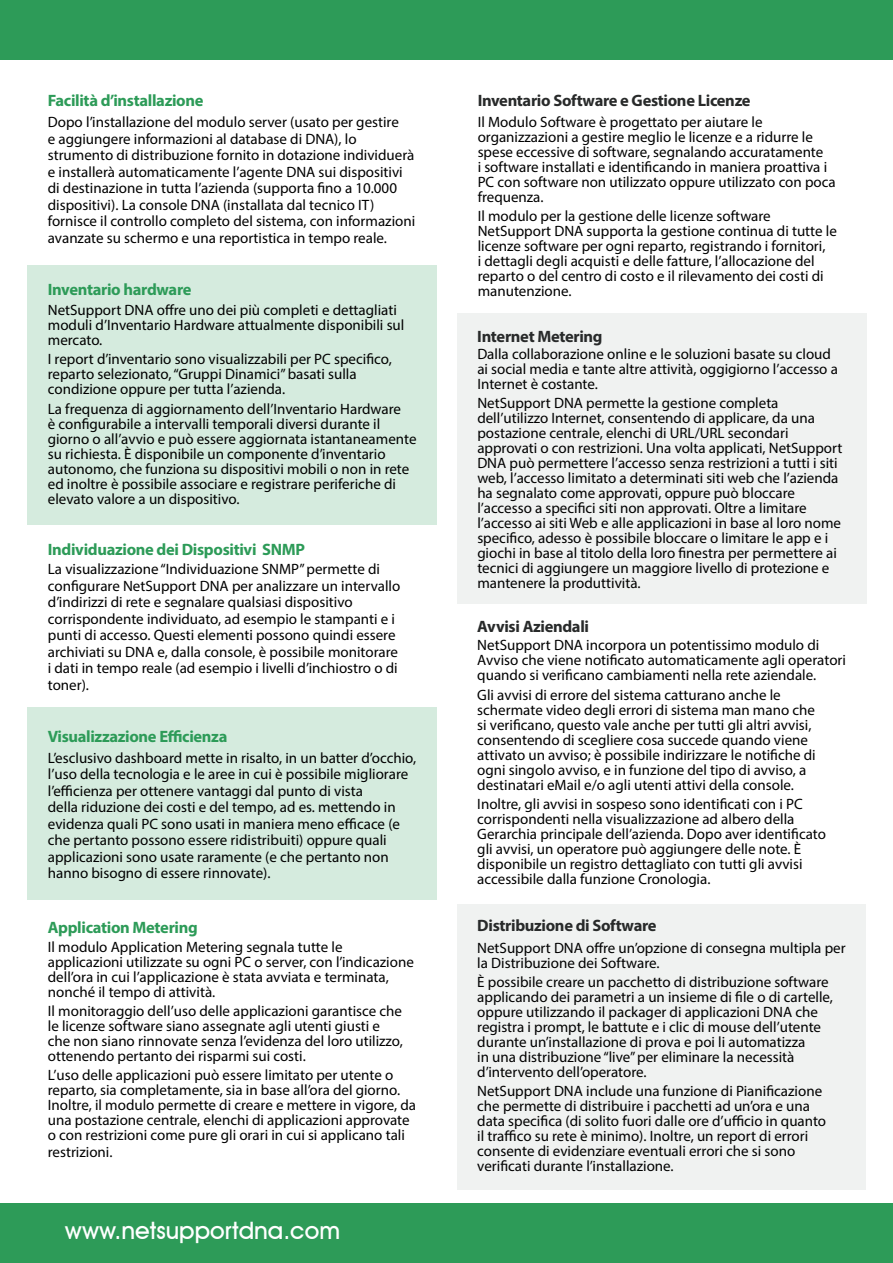
<style>
.page{position:relative;width:893px;height:1263px;background:#fff}
.page>*{position:absolute;margin:0;border:0;box-sizing:border-box;transform-origin:0 0}
.t1{font:500 24px "Avant Garde IT Cby BT";color:#fff}
.t2{font:700 16.5px "Myriad Pro";letter-spacing:-.02em;color:#2d9b58}
.t3{font:700 16.5px "Myriad Pro";letter-spacing:-.02em;color:#282a2a}
.t4{font:15px/15px "Myriad Pro";color:#000}
</style>
<div class="page">
<div style="left:0;top:0;width:893px;height:60px;background:#2d9b58"></div>
<div style="left:0;top:1203px;width:893px;height:60px;background:#2d9b58"></div>
<div style="left:458px;top:314px;width:409px;height:290px;background:#f0f2f1"></div>
<div style="left:457px;top:904px;width:409px;height:285px;background:#f0f2f1"></div>
<div style="left:28px;top:265px;width:409px;height:259px;background:#d5ebde"></div>
<div style="left:28px;top:707px;width:409px;height:193px;background:#d5ebde"></div>
<p class="t2" style="left:48px;top:90px;width:157px">Facilità d’installazione</p>
<p class="t4" style="left:48px;top:114px;width:369px;line-height:16.5px">Dopo l’installazione del modulo server (usato per gestire<br>e aggiungere informazioni al database di DNA), lo strumento di distribuzione fornito in dotazione individuerà e installerà automaticamente l’agente DNA sui dispositivi di destinazione in tutta l’azienda (supporta fino a 10.000 dispositivi). La console DNA (installata dal tecnico IT) fornisce il controllo completo del sistema, con informazioni avanzate su schermo e una reportistica in tempo reale.</p>
<p class="t2" style="left:48px;top:279px;width:145px">Inventario hardware</p>
<p class="t4" style="left:48px;top:302px;width:358px">NetSupport DNA offre uno dei più completi e dettagliati moduli d’Inventario Hardware attualmente disponibili sul mercato.</p>
<p class="t4" style="left:48px;top:352px;width:345px">I report d’inventario sono visualizzabili per PC specifico, reparto selezionato, “Gruppi Dinamici” basati sulla condizione oppure per tutta l’azienda.</p>
<p class="t4" style="left:48px;top:401px;width:370px">La frequenza di aggiornamento dell’Inventario Hardware<br>è configurabile a intervalli temporali diversi durante il giorno o all’avvio e può essere aggiornata istantaneamente su richiesta. È disponibile un componente d’inventario autonomo, che funziona su dispositivi mobili o non in rete ed inoltre è possibile associare e registrare periferiche di elevato valore a un dispositivo.</p>
<p class="t2" style="left:48px;top:539px;width:259px">Individuazione dei Dispositivi SNMP</p>
<p class="t4" style="left:48px;top:561px;width:354px;line-height:16.5px">La visualizzazione “Individuazione SNMP” permette di configurare NetSupport DNA per analizzare un intervallo d’indirizzi di rete e segnalare qualsiasi dispositivo corrispondente individuato, ad esempio le stampanti e i punti di accesso. Questi elementi possono quindi essere archiviati su DNA e, dalla console, è possibile monitorare i dati in tempo reale (ad esempio i livelli d’inchiostro o di toner).</p>
<p class="t2" style="left:48px;top:725px;width:181px">Visualizzazione Efficienza</p>
<p class="t4" style="left:48px;top:749px;width:370px;line-height:16.5px">L’esclusivo dashboard mette in risalto, in un batter d’occhio, l’uso della tecnologia e le aree in cui è possibile migliorare l’efficienza per ottenere vantaggi dal punto di vista<br>della riduzione dei costi e del tempo, ad es. mettendo in evidenza quali PC sono usati in maniera meno efficace (e che pertanto possono essere ridistribuiti) oppure quali applicazioni sono usate raramente (e che pertanto non hanno bisogno di essere rinnovate).</p>
<p class="t2" style="left:48px;top:916px;width:151px">Application Metering</p>
<p class="t4" style="left:48px;top:939px;width:368px">Il modulo Application Metering segnala tutte le applicazioni utilizzate su ogni PC o server, con l’indicazione dell’ora in cui l’applicazione è stata avviata e terminata, nonché il tempo di attività.</p>
<p class="t4" style="left:48px;top:1003px;width:357px">Il monitoraggio dell’uso delle applicazioni garantisce che le licenze software siano assegnate agli utenti giusti e che non siano rinnovate senza l’evidenza del loro utilizzo, ottenendo pertanto dei risparmi sui costi.</p>
<p class="t4" style="left:48px;top:1067px;width:370px">L’uso delle applicazioni può essere limitato per utente o reparto, sia completamente, sia in base all’ora del giorno.<br>Inoltre, il modulo permette di creare e mettere in vigore, da una postazione centrale, elenchi di applicazioni approvate o con restrizioni come pure gli orari in cui si applicano tali</p>
<p class="t4" style="left:48px;top:1144px;width:66px">restrizioni.</p>
<h1 class="t1" style="left:65px;top:1216px;width:277px">www.netsupportdna.com</h1>
<p class="t3" style="left:478px;top:90px;width:274px">Inventario Software e Gestione Licenze</p>
<p class="t4" style="left:478px;top:114px;width:360px">Il Modulo Software è progettato per aiutare le organizzazioni a gestire meglio le licenze e a ridurre le spese eccessive di software, segnalando accuratamente<br>i software installati e identificando in maniera proattiva i PC con software non utilizzato oppure utilizzato con poca frequenza.</p>
<p class="t4" style="left:478px;top:209px;width:361px">Il modulo per la gestione delle licenze software NetSupport DNA supporta la gestione continua di tutte le licenze software per ogni reparto, registrando i fornitori,<br>i dettagli degli acquisti e delle fatture, l’allocazione del reparto o del centro di costo e il rilevamento dei costi di manutenzione.</p>
<p class="t3" style="left:477px;top:326px;width:127px">Internet Metering</p>
<p class="t4" style="left:477px;top:346px;width:362px">Dalla collaborazione online e le soluzioni basate su cloud ai social media e tante altre attività, oggigiorno l’accesso a<br>Internet è costante.</p>
<p class="t4" style="left:477px;top:395px;width:367px">NetSupport DNA permette la gestione completa dell’utilizzo Internet, consentendo di applicare, da una postazione centrale, elenchi di URL/URL secondari approvati o con restrizioni. Una volta applicati, NetSupport DNA può permettere l’accesso senza restrizioni a tutti i siti web, l’accesso limitato a determinati siti web che l’azienda ha segnalato come approvati, oppure può bloccare l’accesso a specifici siti non approvati. Oltre a limitare l’accesso ai siti Web e alle applicazioni in base al loro nome specifico, adesso è possibile bloccare o limitare le app e i giochi in base al titolo della loro finestra per permettere ai tecnici di aggiungere un maggiore livello di protezione e mantenere la produttività.</p>
<p class="t3" style="left:477px;top:616px;width:113px">Avvisi Aziendali</p>
<p class="t4" style="left:477px;top:638px;width:370px">NetSupport DNA incorpora un potentissimo modulo di<br>Avviso che viene notificato automaticamente agli operatori quando si verificano cambiamenti nella rete aziendale.</p>
<p class="t4" style="left:477px;top:687px;width:340px">Gli avvisi di errore del sistema catturano anche le schermate video degli errori di sistema man mano che si verificano, questo vale anche per tutti gli altri avvisi, consentendo di scegliere cosa succede quando viene attivato un avviso; è possibile indirizzare le notifiche di ogni singolo avviso, e in funzione del tipo di avviso, a destinatari eMail e/o agli utenti attivi della console.</p>
<p class="t4" style="left:477px;top:796px;width:350px">Inoltre, gli avvisi in sospeso sono identificati con i PC corrispondenti nella visualizzazione ad albero della Gerarchia principale dell’azienda. Dopo aver identificato gli avvisi, un operatore può aggiungere delle note. È disponibile un registro dettagliato con tutti gli avvisi accessibile dalla funzione Cronologia.</p>
<p class="t3" style="left:477px;top:914px;width:181px">Distribuzione di Software</p>
<p class="t4" style="left:477px;top:940px;width:370px">NetSupport DNA offre un’opzione di consegna multipla per la Distribuzione dei Software.</p>
<p class="t4" style="left:477px;top:974px;width:357px">È possibile creare un pacchetto di distribuzione software applicando dei parametri a un insieme di file o di cartelle, oppure utilizzando il packager di applicazioni DNA che registra i prompt, le battute e i clic di mouse dell’utente durante un’installazione di prova e poi li automatizza<br>in una distribuzione “live” per eliminare la necessità d’intervento dell’operatore.</p>
<p class="t4" style="left:477px;top:1083px;width:350px">NetSupport DNA include una funzione di Pianificazione che permette di distribuire i pacchetti ad un’ora e una data specifica (di solito fuori dalle ore d’ufficio in quanto il traffico su rete è minimo). Inoltre, un report di errori consente di evidenziare eventuali errori che si sono verificati durante l’installazione.</p>
</div>
